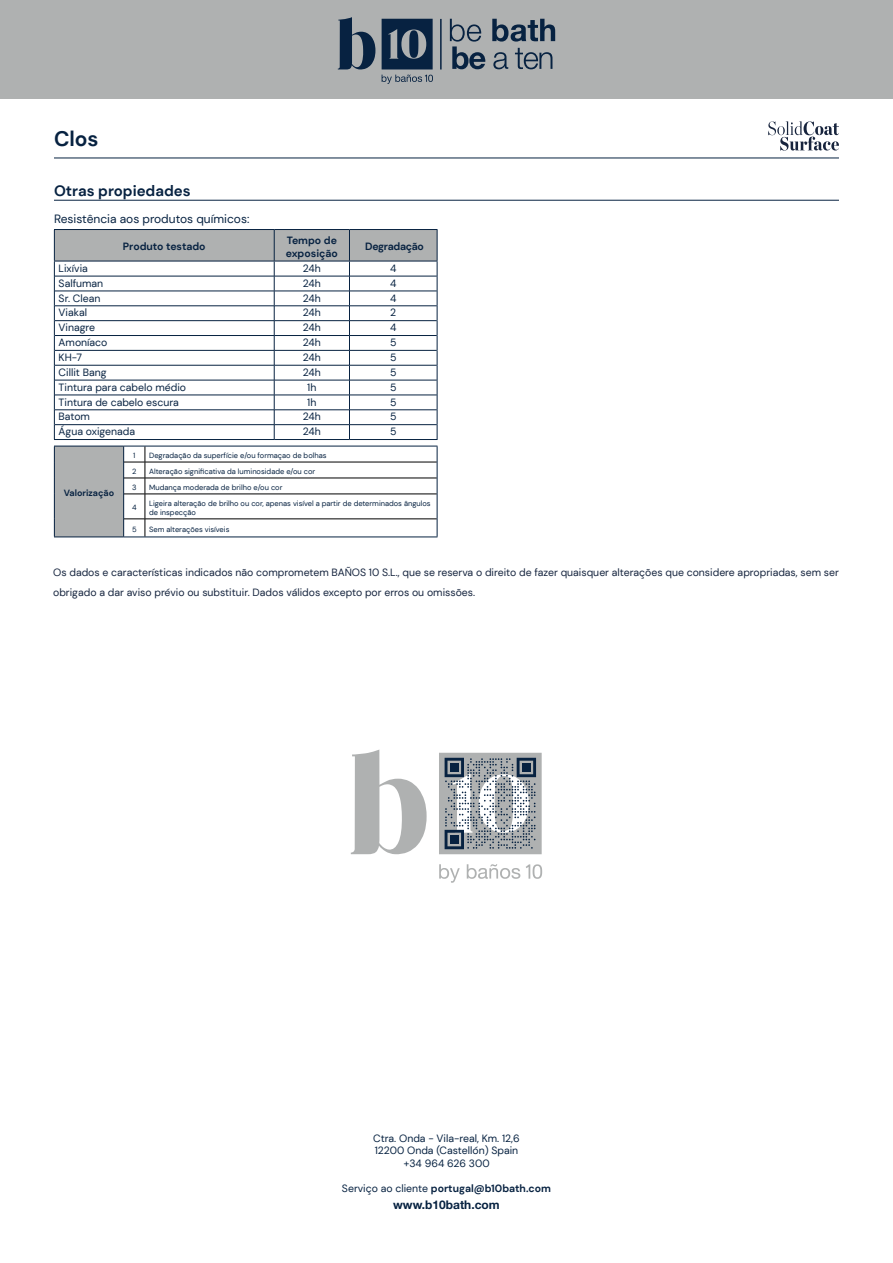
<style>
.page{position:relative;width:893px;height:1263px;background:#fff}
.page>*{position:absolute;margin:0;border:0;box-sizing:border-box;transform-origin:0 0}
.t1{font:700 21px "DM Sans";color:#072241}
.t2{font:700 15px "DM Sans";color:#072241}
.t3{font:12px "DM Sans";color:#072241}
.t4{font:700 12px "Helvetica Neue LT Std";color:#072241}
.t5{font:10.5px/12.6px "DM Sans";color:#072241;text-align:center}
.t6{font:10.5px/19.5px "DM Sans";color:#15243e}
.t7{font:700 10.5px/12.6px "DM Sans";color:#072241}
.t8{font:700 10.5px "DM Sans";letter-spacing:-.03em;color:#072241}
.t9{font:700 9px "DM Sans";color:#072241}
.t10{font:7.5px/9px "DM Sans";color:#072241}
.s1{font-weight:400}
</style>
<div class="page">
<div style="left:0;top:0;width:893px;height:99px;background:#afb1b1"></div>
<svg style="left:338px;top:17px;width:37px;height:53px"></svg>
<svg style="left:382px;top:19px;width:51px;height:50px"></svg>
<svg style="left:382px;top:75px;width:51px;height:9px"></svg>
<svg style="left:492px;top:19px;width:63px;height:23px"></svg>
<svg style="left:450px;top:19px;width:36px;height:50px"></svg>
<svg style="left:493px;top:52px;width:15px;height:17px"></svg>
<svg style="left:515px;top:48px;width:37px;height:21px"></svg>
<hr style="left:440px;top:19px;width:2px;height:51px;background:#072241">
<svg style="left:351px;top:749px;width:76px;height:105px"></svg>
<svg style="left:439px;top:864px;width:21px;height:19px"></svg>
<svg style="left:467px;top:864px;width:53px;height:15px"></svg>
<svg style="left:526px;top:864px;width:16px;height:15px"></svg>
<svg style="left:439px;top:753px;width:103px;height:101px;background:#a3a8ad"></svg>
<div style="left:450px;top:763px;width:8px;height:9px;background:#072241"></div>
<div style="left:522px;top:763px;width:8px;height:9px;background:#072241"></div>
<div style="left:450px;top:835px;width:8px;height:9px;background:#072241"></div>
<hr style="left:54px;top:200px;width:785px;height:1px;background:#072241">
<hr style="left:54px;top:439px;width:220px;height:1px;background:#072241">
<hr style="left:274px;top:439px;width:75px;height:1px;background:#072241">
<hr style="left:349px;top:439px;width:88px;height:1px;background:#072241">
<svg style="left:54px;top:229px;width:384px;height:210px"></svg>
<hr style="left:54px;top:229px;width:220px;height:1px;background:#072241">
<hr style="left:54px;top:230px;width:1px;height:31px;background:#072241">
<hr style="left:274px;top:229px;width:75px;height:1px;background:#072241">
<hr style="left:349px;top:229px;width:88px;height:1px;background:#072241">
<hr style="left:437px;top:230px;width:1px;height:31px;background:#072241">
<hr style="left:54px;top:261px;width:220px;height:1px;background:#072241">
<hr style="left:274px;top:261px;width:75px;height:1px;background:#072241">
<hr style="left:349px;top:261px;width:88px;height:1px;background:#072241">
<div style="left:54px;top:446px;width:70px;height:91px;background:#afb1b1"></div>
<hr style="left:145px;top:462px;width:292px;height:1px;background:#000">
<hr style="left:145px;top:478px;width:292px;height:1px;background:#000">
<hr style="left:145px;top:494px;width:292px;height:1px;background:#000">
<hr style="left:145px;top:519px;width:292px;height:1px;background:#000">
<hr style="left:145px;top:446px;width:292px;height:1px;background:#072241">
<svg style="left:437px;top:446px;width:1px;height:90px"></svg>
<hr style="left:145px;top:536px;width:292px;height:1px;background:#072241">
<hr style="left:54px;top:446px;width:70px;height:1px;background:#072241">
<svg style="left:54px;top:446px;width:1px;height:90px"></svg>
<hr style="left:54px;top:536px;width:70px;height:1px;background:#072241">
<svg style="left:123px;top:446px;width:23px;height:91px"></svg>
<hr style="left:54px;top:158px;width:785px;height:1px;background:#072241">
<svg style="left:768px;top:121px;width:71px;height:30px"></svg>
<h1 class="t1" style="left:54px;top:126px;width:46px">Clos</h1>
<h2 class="t2" style="left:54px;top:181px;width:138px">Otras propiedades</h2>
<p class="t3" style="left:54px;top:212px;width:197px">Resistência aos produtos químicos:</p>
<p class="t7" style="left:123px;top:240px;width:84px">Produto testado</p>
<p class="t7" style="left:286px;top:234px;width:54px">Tempo de exposição</p>
<p class="t8" style="left:365px;top:240px;width:60px">Degradação</p>
<p class="t5" style="left:59px;top:262px;width:31px">Lixívia</p>
<p class="t5" style="left:303px;top:262px;width:20px">24h</p>
<p class="t5" style="left:390px;top:262px;width:8px">4</p>
<p class="t5" style="left:59px;top:277px;width:46px">Salfuman</p>
<p class="t5" style="left:303px;top:277px;width:20px">24h</p>
<p class="t5" style="left:390px;top:277px;width:8px">4</p>
<p class="t5" style="left:59px;top:292px;width:43px">Sr. Clean</p>
<p class="t5" style="left:303px;top:292px;width:20px">24h</p>
<p class="t5" style="left:390px;top:292px;width:8px">4</p>
<p class="t5" style="left:59px;top:306px;width:30px">Viakal</p>
<p class="t5" style="left:303px;top:306px;width:20px">24h</p>
<p class="t5" style="left:390px;top:306px;width:8px">2</p>
<p class="t5" style="left:59px;top:321px;width:38px">Vinagre</p>
<p class="t5" style="left:303px;top:321px;width:20px">24h</p>
<p class="t5" style="left:390px;top:321px;width:8px">4</p>
<p class="t5" style="left:59px;top:336px;width:50px">Amoníaco</p>
<p class="t5" style="left:303px;top:336px;width:20px">24h</p>
<p class="t5" style="left:390px;top:336px;width:8px">5</p>
<p class="t5" style="left:59px;top:351px;width:25px">KH-7</p>
<p class="t5" style="left:303px;top:351px;width:20px">24h</p>
<p class="t5" style="left:390px;top:351px;width:8px">5</p>
<p class="t5" style="left:59px;top:366px;width:49px">Cillit Bang</p>
<p class="t5" style="left:303px;top:366px;width:20px">24h</p>
<p class="t5" style="left:390px;top:366px;width:8px">5</p>
<p class="t5" style="left:59px;top:381px;width:129px">Tintura para cabelo médio</p>
<p class="t5" style="left:307px;top:381px;width:11px">1h</p>
<p class="t5" style="left:390px;top:381px;width:8px">5</p>
<p class="t5" style="left:59px;top:396px;width:122px">Tintura de cabelo escura</p>
<p class="t5" style="left:307px;top:396px;width:11px">1h</p>
<p class="t5" style="left:390px;top:396px;width:8px">5</p>
<p class="t5" style="left:59px;top:410px;width:33px">Batom</p>
<p class="t5" style="left:303px;top:410px;width:20px">24h</p>
<p class="t5" style="left:390px;top:410px;width:8px">5</p>
<p class="t5" style="left:59px;top:425px;width:78px">Água oxigenada</p>
<p class="t5" style="left:303px;top:425px;width:20px">24h</p>
<p class="t5" style="left:390px;top:425px;width:8px">5</p>
<p class="t9" style="left:64px;top:487px;width:52px">Valorização</p>
<p class="t10" style="left:133px;top:451px;width:4px">1</p>
<p class="t10" style="left:149px;top:451px;width:179px">Degradação da superfície e/ou formaçao de bolhas</p>
<p class="t10" style="left:132px;top:467px;width:6px">2</p>
<p class="t10" style="left:149px;top:467px;width:168px">Alteração significativa da luminosidade e/ou cor</p>
<p class="t10" style="left:132px;top:482px;width:6px">3</p>
<p class="t10" style="left:149px;top:482px;width:135px">Mudança moderada de brilho e/ou cor</p>
<p class="t10" style="left:132px;top:503px;width:6px">4</p>
<p class="t10" style="left:149px;top:498px;width:283px">Ligeira alteração de brilho ou cor, apenas visível a partir de determinados ângulos de inspecção</p>
<p class="t10" style="left:132px;top:524px;width:6px">5</p>
<p class="t10" style="left:149px;top:524px;width:82px">Sem alterações visíveis</p>
<p class="t6" style="left:53px;top:562px;width:787px">Os dados e características indicados não comprometem BAÑOS 10 S.L., que se reserva o direito de fazer quaisquer alterações que considere apropriadas, sem ser obrigado a dar aviso prévio ou substituir. Dados válidos excepto por erros ou omissões.</p>
<p class="t5" style="left:373px;top:1131px;width:148px">Ctra. Onda - Vila-real, Km. 12,6<br>12200 Onda (Castellón) Spain +34 964 626 300</p>
<p class="t7" style="left:342px;top:1181px;width:211px"><span class="s1">Serviço ao cliente</span> portugal@b10bath.com</p>
<p class="t4" style="left:393px;top:1197px;width:108px">www.b10bath.com</p>
</div>
